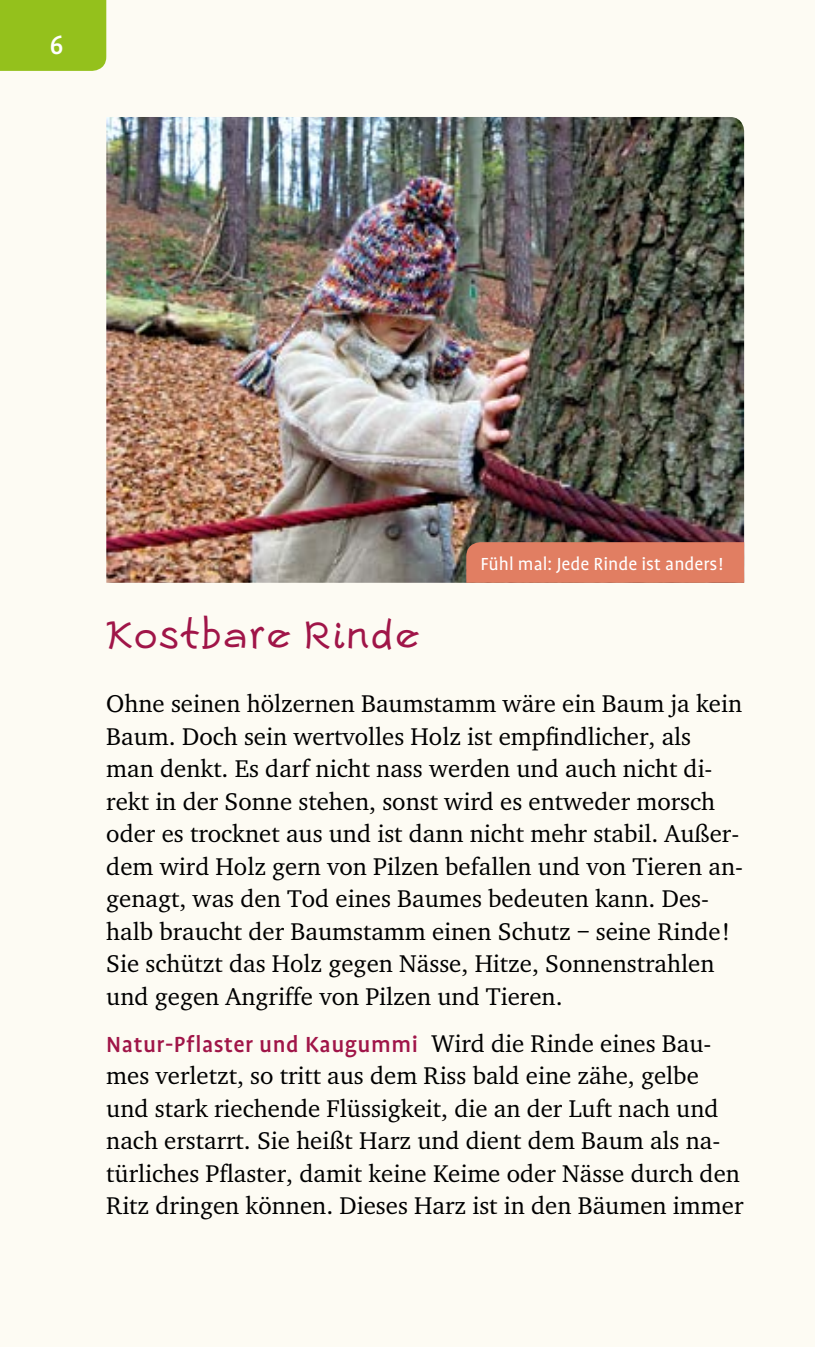
<style>
.page{position:relative;width:815px;height:1347px;background:#fff}
.page>*{position:absolute;margin:0;border:0;box-sizing:border-box;transform-origin:0 0}
.t1{font:45px "Escript LL";letter-spacing:.03em;color:#a01548}
.t2{font:500 30px "UV Profile Tab";color:#fff}
.t3{font:25px/32.5px "UV Charter";color:#000}
.t4{font:500 25px "UV Profile Tab";letter-spacing:.02em;color:#a01548}
.t5{font:20px "UV Profile Tab";color:#fff}
.s1{font-family:"UV Charter";font-weight:400;color:#000}
</style>
<div class="page">
<div style="left:0;top:0;width:815px;height:1346px;background:#fdfbf3"></div>
<div style="left:0;top:0;width:106px;height:71px;background:#94c11c"></div>
<img style="left:106px;top:117px;width:638px;height:466px">
<div style="left:466px;top:542px;width:278px;height:41px;background:#e17e62"></div>
<p class="t2" style="left:50px;top:30px;width:16px">6</p>
<h1 class="t1" style="left:106px;top:608px;width:314px">Kostbare Rinde</h1>
<p class="t5" style="left:480px;top:554px;width:244px">Fühl mal: Jede Rinde ist anders!</p>
<p class="t3" style="left:106px;top:687px;width:638px">Ohne seinen hölzernen Baumstamm wäre ein Baum ja kein Baum. Doch sein wertvolles Holz ist empfindlicher, als man denkt. Es darf nicht nass werden und auch nicht di&shy;rekt in der Sonne stehen, sonst wird es entweder morsch oder es trocknet aus und ist dann nicht mehr stabil. Außer&shy;dem wird Holz gern von Pilzen befallen und von Tieren an&shy;genagt, was den Tod eines Baumes bedeuten kann. Des&shy;halb braucht der Baumstamm einen Schutz – seine Rinde!<br>Sie schützt das Holz gegen Nässe, Hitze, Sonnenstrahlen und gegen Angriffe von Pilzen und Tieren.</p>
<p class="t4" style="left:106px;top:1030px;width:607px">Natur-Pflaster und Kaugummi <span class="s1">Wird die Rinde eines Bau-</span></p>
<p class="t3" style="left:106px;top:1058px;width:639px">mes verletzt, so tritt aus dem Riss bald eine zähe, gelbe und stark riechende Flüssigkeit, die an der Luft nach und nach erstarrt. Sie heißt Harz und dient dem Baum als na&shy;türliches Pflaster, damit keine Keime oder Nässe durch den Ritz dringen können. Dieses Harz ist in den Bäumen immer</p>
</div>
